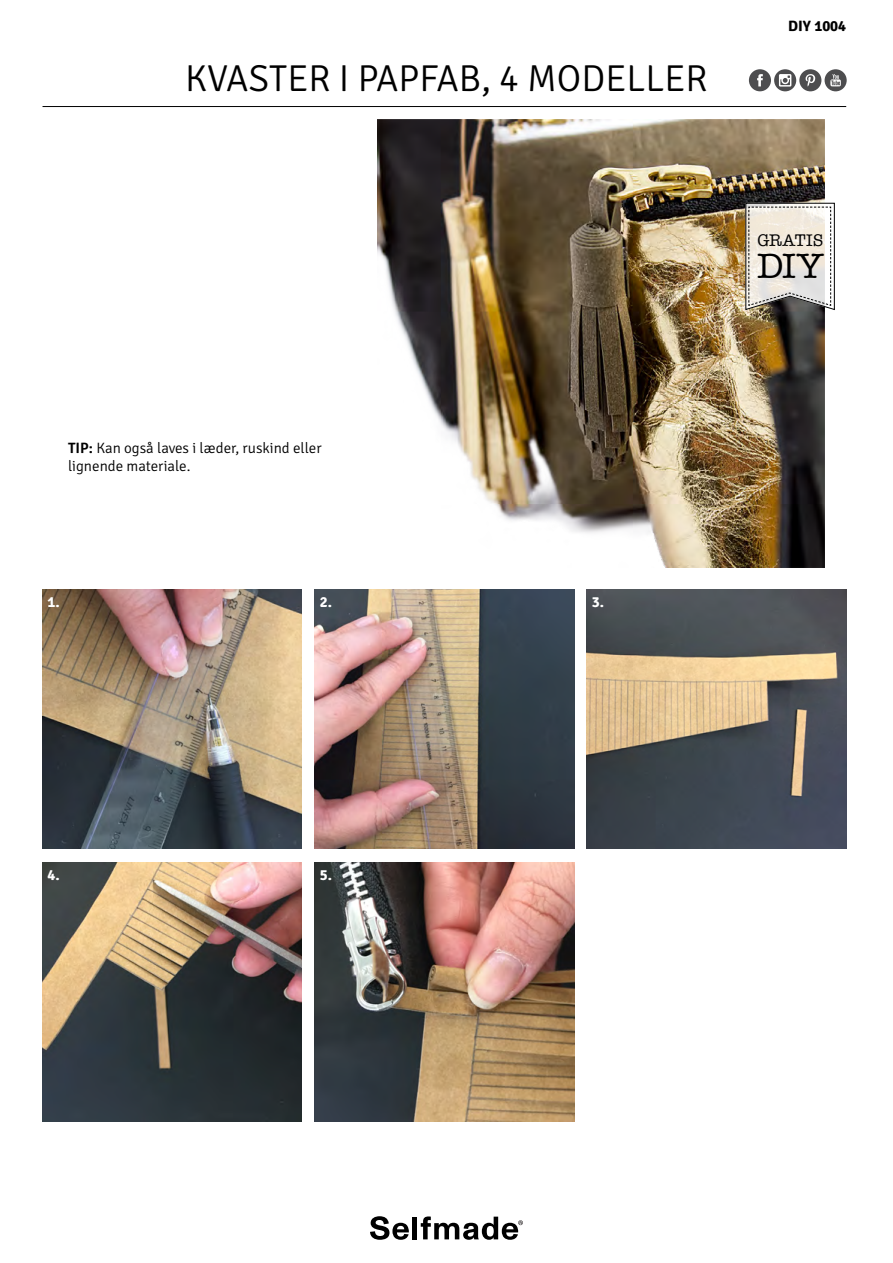
<style>
.page{position:relative;width:893px;height:1263px;background:#fff}
.page>*{position:absolute;margin:0;border:0;box-sizing:border-box;transform-origin:0 0}
.t1{font:300 37.5px "Signika";color:#000}
.t2{font:36.15px "American Typewriter";color:#000}
.t3{font:17.4px "American Typewriter";color:#000}
.t4{font:300 15px/18px "Signika";color:#000}
.t5{font:700 15px "Signika";color:#fff}
.t6{font:700 15px "Signika";color:#000}
.s1{font-weight:600}
</style>
<div class="page">
<img style="left:43px;top:589px;width:259px;height:259px">
<img style="left:43px;top:862px;width:259px;height:259px">
<img style="left:315px;top:589px;width:259px;height:259px">
<img style="left:315px;top:862px;width:259px;height:259px">
<img style="left:587px;top:589px;width:259px;height:259px">
<hr style="left:43px;top:106px;width:803px;height:1px;background:#000">
<img style="left:377px;top:120px;width:448px;height:447px">
<div style="left:749px;top:69px;width:22px;height:22px;background:#4d4d4f;border-radius:50%"></div>
<svg style="left:757px;top:74px;width:6px;height:12px"></svg>
<div style="left:774px;top:69px;width:22px;height:22px;background:#4d4d4f;border-radius:50%"></div>
<svg style="left:779px;top:74px;width:12px;height:13px"></svg>
<div style="left:799px;top:69px;width:22px;height:22px;background:#4d4d4f;border-radius:50%"></div>
<svg style="left:805px;top:74px;width:10px;height:12px"></svg>
<div style="left:825px;top:69px;width:22px;height:22px;background:#4d4d4f;border-radius:50%"></div>
<svg style="left:830px;top:74px;width:11px;height:12px"></svg>
<svg style="left:745px;top:202px;width:90px;height:108px;background:#d9d4cd"></svg>
<svg style="left:370px;top:1216px;width:39px;height:24px"></svg>
<hr style="left:413px;top:1216px;width:4px;height:23px;background:#000">
<svg style="left:421px;top:1216px;width:102px;height:24px"></svg>
<h1 class="t1" style="left:185px;top:57px;width:524px">KVASTER I PAPFAB, 4 MODELLER</h1>
<p class="t6" style="left:788px;top:17px;width:59px">DIY 1004</p>
<p class="t3" style="left:757px;top:227px;width:68px">GRATIS</p>
<h2 class="t2" style="left:757px;top:238px;width:68px">DIY</h2>
<p class="t4" style="left:68px;top:439px;width:255px"><span class="s1">TIP:</span> Kan også laves i læder, ruskind eller lignende materiale.</p>
<p class="t5" style="left:48px;top:592px;width:14px">1.</p>
<p class="t5" style="left:320px;top:592px;width:14px">2.</p>
<p class="t5" style="left:592px;top:592px;width:14px">3.</p>
<p class="t5" style="left:48px;top:865px;width:14px">4.</p>
<p class="t5" style="left:320px;top:865px;width:14px">5.</p>
</div>
